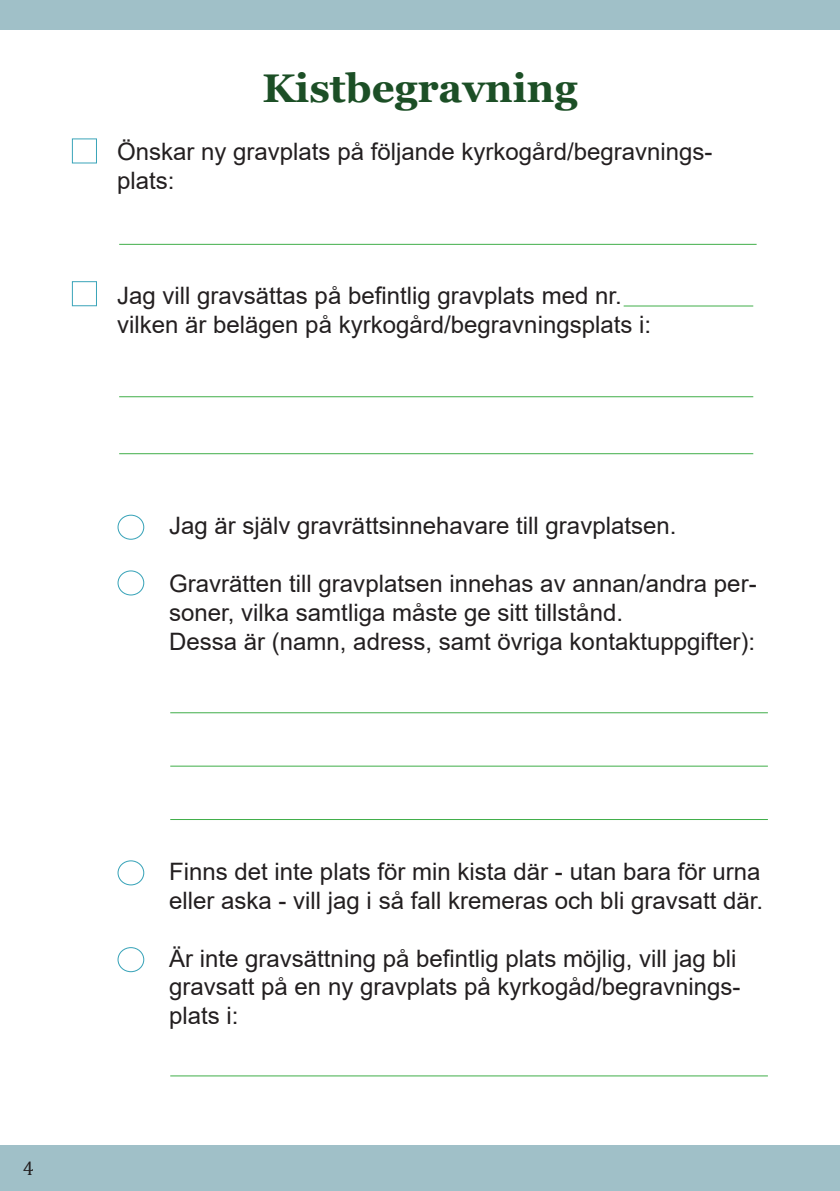
<style>
.page{position:relative;width:840px;height:1191px;background:#fff}
.page>*{position:absolute;margin:0;border:0;box-sizing:border-box;transform-origin:0 0}
.t1{font:700 40px "Georgia";color:#1c4f26}
.t2{font:24px/28.8px "Arial";color:#231f20}
.t3{font:20px "Cambria";color:#231f20}
</style>
<div class="page">
<div style="left:0;top:1145px;width:839px;height:46px;background:#a0c0c8"></div>
<div style="left:72px;top:138px;width:25px;height:25px;border:1px solid #3aa4b9"></div>
<div style="left:72px;top:281px;width:25px;height:25px;border:1px solid #3aa4b9"></div>
<hr style="left:119px;top:244px;width:637px;height:1px;background:#40ae49">
<hr style="left:170px;top:1075px;width:597px;height:1px;background:#40ae49">
<hr style="left:170px;top:819px;width:597px;height:1px;background:#40ae49">
<hr style="left:170px;top:712px;width:597px;height:1px;background:#40ae49">
<hr style="left:170px;top:766px;width:597px;height:1px;background:#40ae49">
<hr style="left:119px;top:396px;width:633px;height:1px;background:#40ae49">
<hr style="left:119px;top:453px;width:633px;height:1px;background:#40ae49">
<hr style="left:623px;top:306px;width:129px;height:1px;background:#40ae49">
<div style="left:0;top:0;width:839px;height:29px;background:#a0c0c8"></div>
<div style="left:117px;top:514px;width:27px;height:26px;border:1px solid #3aa4b9;border-radius:50%"></div>
<div style="left:117px;top:570px;width:27px;height:25px;border:1px solid #3aa4b9;border-radius:50%"></div>
<div style="left:117px;top:860px;width:27px;height:25px;border:1px solid #3aa4b9;border-radius:50%"></div>
<div style="left:117px;top:947px;width:27px;height:25px;border:1px solid #3aa4b9;border-radius:50%"></div>
<p class="t3" style="left:23px;top:1156px;width:13px">4</p>
<h1 class="t1" style="left:262px;top:63px;width:316px">Kistbegravning</h1>
<p class="t2" style="left:117px;top:137px;width:596px">Önskar ny gravplats på följande kyrkogård/begravnings&shy;plats:</p>
<p class="t2" style="left:117px;top:281px;width:535px">Jag vill gravsättas på befintlig gravplats med nr. vilken är belägen på kyrkogård/begravningsplats i:</p>
<p class="t2" style="left:169px;top:511px;width:508px">Jag är själv gravrättsinnehavare till gravplatsen.</p>
<p class="t2" style="left:169px;top:569px;width:588px">Gravrätten till gravplatsen innehas av annan/andra per&shy;soner, vilka samtliga måste ge sitt tillstånd.<br>Dessa är (namn, adress, samt övriga kontaktuppgifter):</p>
<p class="t2" style="left:169px;top:857px;width:595px">Finns det inte plats för min kista där - utan bara för urna eller aska - vill jag i så fall kremeras och bli gravsatt där.</p>
<p class="t2" style="left:169px;top:943px;width:572px">Är inte gravsättning på befintlig plats möjlig, vill jag bli gravsatt på en ny gravplats på kyrkogåd/begravnings&shy;plats i:</p>
</div>
